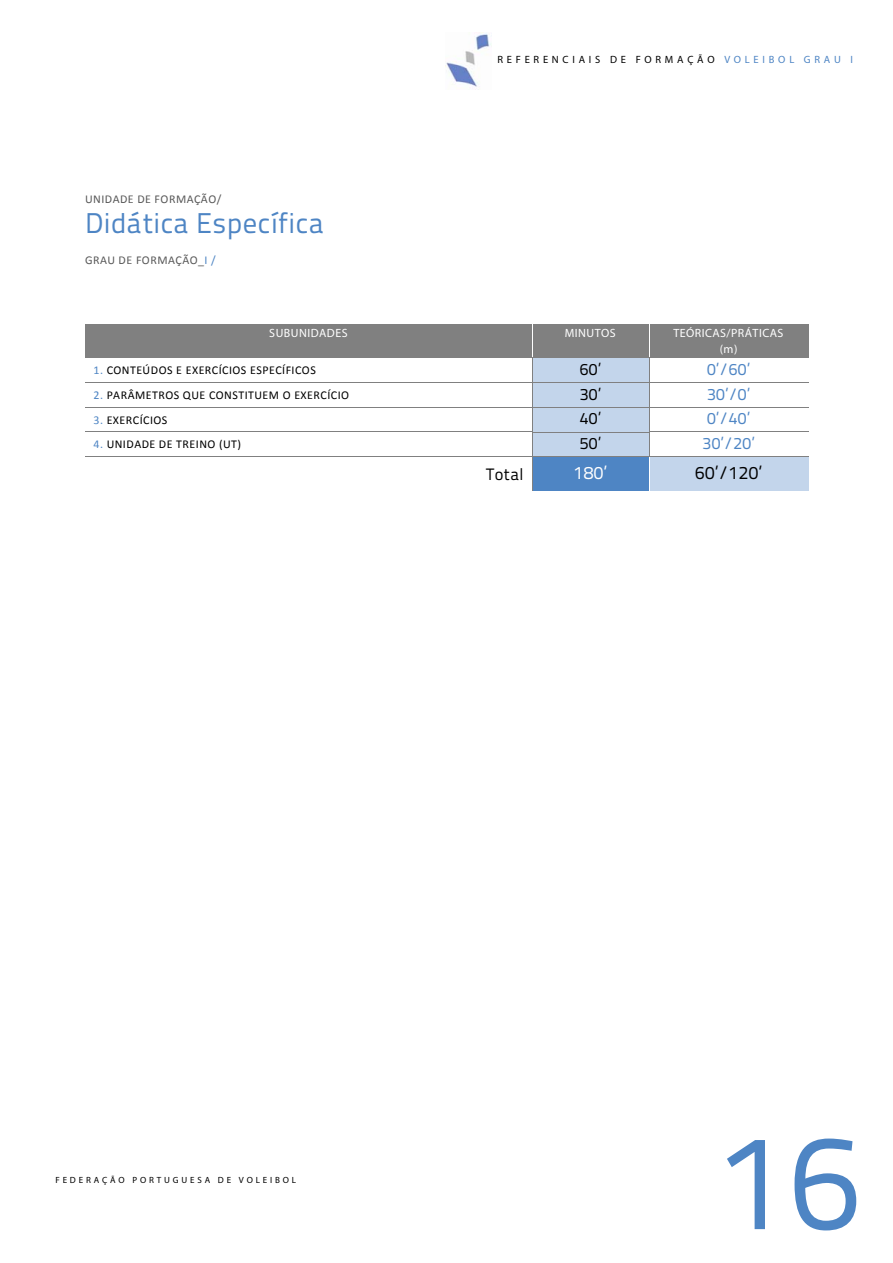
<style>
.page{position:relative;width:893px;height:1263px;background:#fff}
.page>*{position:absolute;margin:0;border:0;box-sizing:border-box;transform-origin:0 0}
.t1{font:135px "Titillium Text 14 L 400 wt";color:#4e85c4}
.t2{font:28.5px "Titillium Text 14 L 400 wt";letter-spacing:.015em;color:#4e85c4}
.t3{font:18px "Titillium Text 14 L 400 wt";color:#000}
.t4{font:18px "Titillium Text 14 L 400 wt";color:#fff}
.t5{font:16.5px "Titillium Text 14 L 400 wt";letter-spacing:.03em;color:#4e85c4}
.t6{font:16.5px "Titillium Text 14 L 400 wt";letter-spacing:.03em;color:#000}
.t7{font:12px "Calibri";letter-spacing:.04em;color:#000}
.t8{font:12px/15.9px "Myriad Pro";letter-spacing:.04em;color:#fff;text-align:center}
.t9{font:12px "Calibri";letter-spacing:.04em;color:#595959}
.t10{font:10.5px "Myriad Pro";letter-spacing:.35em;color:#000}
.t11{font:9px "Myriad Pro";letter-spacing:.32em;color:#000}
.s1{color:#4e85c4}
</style>
<div class="page">
<img style="left:446px;top:33px;width:46px;height:54px">
<div style="left:85px;top:324px;width:447px;height:33px;background:#808080"></div>
<div style="left:532px;top:324px;width:117px;height:33px;background:#808080"></div>
<div style="left:649px;top:324px;width:159px;height:33px;background:#808080"></div>
<hr style="left:532px;top:324px;width:1px;height:33px;background:#fff">
<hr style="left:649px;top:324px;width:1px;height:33px;background:#fff">
<div style="left:532px;top:358px;width:117px;height:24px;background:#c3d5eb"></div>
<hr style="left:85px;top:357px;width:447px;height:1px;background:#808080">
<hr style="left:532px;top:357px;width:117px;height:1px;background:#808080">
<hr style="left:649px;top:357px;width:159px;height:1px;background:#808080">
<div style="left:532px;top:383px;width:117px;height:24px;background:#c3d5eb"></div>
<hr style="left:85px;top:382px;width:447px;height:1px;background:#808080">
<hr style="left:532px;top:382px;width:117px;height:1px;background:#808080">
<hr style="left:649px;top:382px;width:159px;height:1px;background:#808080">
<div style="left:532px;top:408px;width:117px;height:24px;background:#c3d5eb"></div>
<hr style="left:85px;top:407px;width:447px;height:1px;background:#808080">
<hr style="left:532px;top:407px;width:117px;height:1px;background:#808080">
<hr style="left:649px;top:407px;width:159px;height:1px;background:#808080">
<div style="left:532px;top:432px;width:117px;height:24px;background:#c3d5eb"></div>
<hr style="left:85px;top:432px;width:447px;height:1px;background:#808080">
<hr style="left:532px;top:432px;width:117px;height:1px;background:#808080">
<hr style="left:649px;top:432px;width:159px;height:1px;background:#808080">
<svg style="left:532px;top:358px;width:1px;height:98px"></svg>
<svg style="left:649px;top:358px;width:1px;height:98px"></svg>
<div style="left:532px;top:457px;width:117px;height:34px;background:#4e85c4"></div>
<div style="left:649px;top:457px;width:159px;height:34px;background:#c3d5eb"></div>
<hr style="left:85px;top:456px;width:447px;height:1px;background:#808080">
<hr style="left:532px;top:456px;width:117px;height:1px;background:#808080">
<hr style="left:649px;top:456px;width:159px;height:1px;background:#808080">
<hr style="left:532px;top:457px;width:1px;height:34px;background:#808080">
<hr style="left:649px;top:457px;width:1px;height:34px;background:#fff">
<p class="t9" style="left:85px;top:194px;width:138px">UNIDADE DE FORMAÇÃO/</p>
<h2 class="t2" style="left:85px;top:212px;width:240px">Didática Específica</h2>
<p class="t9" style="left:85px;top:255px;width:132px">GRAU DE FORMAÇÃO_<span class="s1">I /</span></p>
<p class="t10" style="left:497px;top:56px;width:357px">REFERENCIAIS DE FORMAÇÃO <span class="s1">VOLEIBOL GRAU I</span></p>
<p class="t8" style="left:269px;top:326px;width:80px">SUBUNIDADES</p>
<p class="t8" style="left:565px;top:326px;width:53px">MINUTOS</p>
<p class="t8" style="left:673px;top:326px;width:112px">TEÓRICAS/PRÁTICAS (m)</p>
<p class="t7" style="left:94px;top:365px;width:224px"><span class="s1">1.</span> CONTEÚDOS E EXERCÍCIOS ESPECÍFICOS</p>
<h3 class="t6" style="left:580px;top:363px;width:23px">60’</h3>
<h3 class="t5" style="left:707px;top:363px;width:44px">0’/60’</h3>
<p class="t7" style="left:94px;top:390px;width:257px"><span class="s1">2.</span> PARÂMETROS QUE CONSTITUEM O EXERCÍCIO</p>
<h3 class="t6" style="left:580px;top:388px;width:23px">30’</h3>
<h3 class="t5" style="left:707px;top:388px;width:44px">30’/0’</h3>
<p class="t7" style="left:94px;top:415px;width:75px"><span class="s1">3.</span> EXERCÍCIOS</p>
<h3 class="t6" style="left:580px;top:413px;width:23px">40’</h3>
<h3 class="t5" style="left:707px;top:413px;width:44px">0’/40’</h3>
<p class="t7" style="left:94px;top:439px;width:149px"><span class="s1">4.</span> UNIDADE DE TREINO (UT)</p>
<h3 class="t6" style="left:580px;top:438px;width:23px">50’</h3>
<h3 class="t5" style="left:702px;top:438px;width:54px">30’/20’</h3>
<h3 class="t6" style="left:486px;top:469px;width:39px">Total</h3>
<h3 class="t4" style="left:574px;top:466px;width:35px">180’</h3>
<h3 class="t3" style="left:695px;top:466px;width:68px">60’/120’</h3>
<p class="t11" style="left:55px;top:1177px;width:242px">FEDERAÇÃO PORTUGUESA DE VOLEIBOL</p>
<h1 class="t1" style="left:718px;top:1134px;width:145px">16</h1>
</div>
